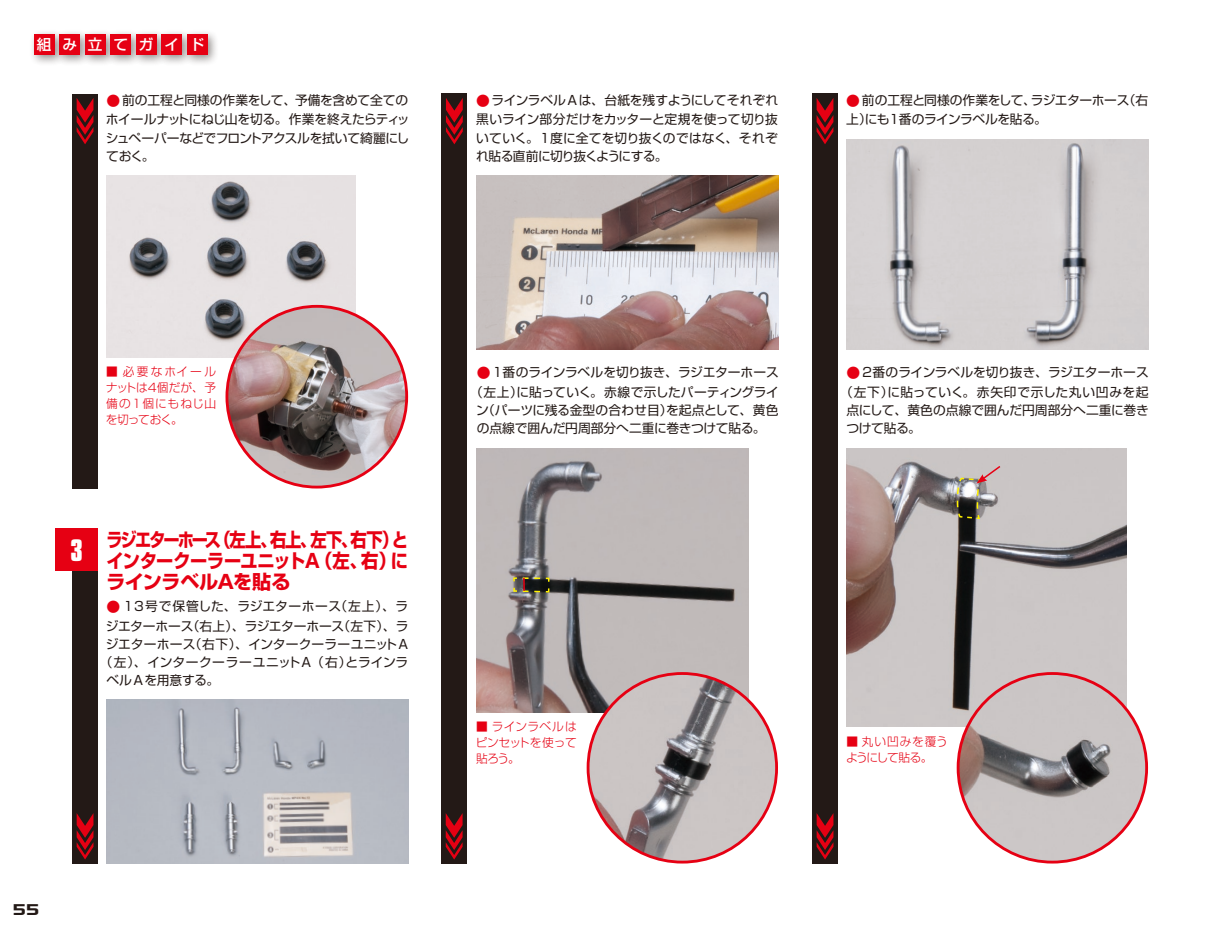
<style>
.page{position:relative;width:1212px;height:936px;background:#fff}
.page>*{position:absolute;margin:0;border:0;box-sizing:border-box;transform-origin:0 0}
.t1{font:700 26.55px "Compacta BT";color:#fff}
.t2{font:700 19.2px/21.3px "Shin Go Pro";letter-spacing:-.04em;color:#e60013;text-align:justify;scale:.85 1}
.t3{font:500 14.7px "Shin Go Pro";letter-spacing:.74em;color:#fff}
.t4{font:700 13.2px "Ro G San Srf Std";color:#231916;scale:1.25 1}
.t5{font:12.75px/19.6px "Shin Go Pro";letter-spacing:-.015em;color:#231916}
.t6{font:12.75px/18px "Shin Go Pro";letter-spacing:-.04em;color:#231916}
.t7{font:12.75px "Shin Go Pro";letter-spacing:.02em;color:#231916}
.t8{font:12.75px "Shin Go Pro";letter-spacing:.01em;color:#231916}
.t9{font:300 11.7px/15.9px "Shin Go Pro";letter-spacing:-.005em;color:#e60013;text-align:justify}
.s1{font-size:13.8px;color:#e60013}
</style>
<div class="page">
<div style="left:29px;top:29px;width:37px;height:37px;background:#231916;opacity:.5"></div>
<div style="left:34px;top:34px;width:20px;height:20px;background:#e60013"></div>
<div style="left:54px;top:29px;width:37px;height:37px;background:#231916;opacity:.5"></div>
<div style="left:60px;top:34px;width:20px;height:20px;background:#e60013"></div>
<div style="left:80px;top:29px;width:37px;height:37px;background:#231916;opacity:.5"></div>
<div style="left:85px;top:34px;width:20px;height:20px;background:#e60013"></div>
<div style="left:105px;top:29px;width:37px;height:37px;background:#231916;opacity:.5"></div>
<div style="left:111px;top:34px;width:20px;height:20px;background:#e60013"></div>
<div style="left:131px;top:29px;width:37px;height:37px;background:#231916;opacity:.5"></div>
<div style="left:136px;top:34px;width:20px;height:20px;background:#e60013"></div>
<div style="left:156px;top:29px;width:37px;height:37px;background:#231916;opacity:.5"></div>
<div style="left:162px;top:34px;width:20px;height:20px;background:#e60013"></div>
<div style="left:182px;top:29px;width:37px;height:37px;background:#231916;opacity:.5"></div>
<div style="left:187px;top:34px;width:20px;height:20px;background:#e60013"></div>
<div style="left:442px;top:94px;width:25px;height:769px;background:#231916"></div>
<div style="left:72px;top:94px;width:26px;height:394px;background:#231916"></div>
<div style="left:812px;top:94px;width:26px;height:769px;background:#231916"></div>
<svg style="left:816px;top:98px;width:17px;height:46px"></svg>
<svg style="left:77px;top:98px;width:16px;height:46px"></svg>
<img style="left:106px;top:175px;width:249px;height:182px">
<img style="left:227px;top:306px;width:180px;height:181px">
<img style="left:106px;top:699px;width:302px;height:164px">
<img style="left:476px;top:176px;width:302px;height:173px">
<img style="left:846px;top:448px;width:281px;height:278px">
<svg style="left:446px;top:813px;width:17px;height:46px"></svg>
<svg style="left:446px;top:98px;width:17px;height:46px"></svg>
<svg style="left:817px;top:814px;width:16px;height:45px"></svg>
<img style="left:846px;top:139px;width:302px;height:210px">
<div style="left:72px;top:532px;width:26px;height:331px;background:#231916"></div>
<div style="left:55px;top:528px;width:43px;height:43px;background:#e60013"></div>
<svg style="left:77px;top:814px;width:16px;height:45px"></svg>
<img style="left:476px;top:448px;width:272px;height:264px">
<img style="left:588px;top:673px;width:188px;height:189px;border-radius:94px">
<svg style="left:512px;top:576px;width:38px;height:17px"></svg>
<svg style="left:956px;top:464px;width:46px;height:56px"></svg>
<img style="left:958px;top:673px;width:188px;height:189px;border-radius:94px">
<p class="t3" style="left:37px;top:32px;width:169px">組み立てガイド</p>
<p class="t5" style="left:106px;top:89px;width:305px"><span class="s1">●</span> 前の工程と同様の作業をして、予備を含めて全てのホイールナットにねじ山を切る。作業を終えたらティッ</p>
<p class="t6" style="left:106px;top:127px;width:305px">シュペーパーなどでフロントアクスルを拭いて綺麗にしておく。</p>
<p class="t5" style="left:476px;top:89px;width:304px"><span class="s1">●</span>ラインラベルAは、台紙を残すようにしてそれぞれ黒いライン部分だけをカッターと定規を使って切り抜</p>
<p class="t6" style="left:476px;top:127px;width:303px">いていく。１度に全てを切り抜くのではなく、それぞれ貼る直前に切り抜くようにする。</p>
<p class="t5" style="left:846px;top:89px;width:303px"><span class="s1">●</span> 前の工程と同様の作業をして、ラジエターホース（右上）にも１番のラインラベルを貼る。</p>
<p class="t9" style="left:106px;top:362px;width:112px">■ 必要なホイールナットは４個だが、予備の１個にもねじ山を切っておく。</p>
<h1 class="t1" style="left:70px;top:534px;width:14px">3</h1>
<h2 class="t2" style="left:106px;top:527px;width:356px">ラジエターホース（左上、右上、左下、右下）とインタークーラーユニットＡ（左、右）にラインラベルAを貼る</h2>
<p class="t5" style="left:106px;top:595px;width:304px"><span class="s1">●</span> 13号で保管した、ラジエターホース（左上）、ラジエターホース（右上）、ラジエターホース（左下）、ラ</p>
<p class="t7" style="left:106px;top:633px;width:304px">ジエターホース（右下）、インタークーラーユニットA</p>
<p class="t8" style="left:100px;top:651px;width:310px">（左）、インタークーラーユニットA（右）とラインラ</p>
<p class="t5" style="left:106px;top:668px;width:114px">ベルAを用意する。</p>
<p class="t4" style="left:13px;top:900px;width:23px">55</p>
<p class="t5" style="left:470px;top:361px;width:310px;text-align:center"><span class="s1">●</span>１番のラインラベルを切り抜き、ラジエターホース（左上）に貼っていく。赤線で示したパーティングライ</p>
<p class="t5" style="left:476px;top:399px;width:304px;line-height:18.1px">ン（パーツに残る金型の合わせ目）を起点として、黄色の点線で囲んだ円周部分へ二重に巻きつけて貼る。</p>
<p class="t5" style="left:840px;top:361px;width:310px;text-align:center"><span class="s1">●</span>２番のラインラベルを切り抜き、ラジエターホース（左下）に貼っていく。赤矢印で示した丸い凹みを起</p>
<p class="t5" style="left:846px;top:399px;width:304px;line-height:18.1px">点にして、黄色の点線で囲んだ円周部分へ二重に巻きつけて貼る。</p>
<p class="t9" style="left:476px;top:717px;width:102px">■ ラインラベルはピンセットを使って貼ろう。</p>
<p class="t9" style="left:846px;top:732px;width:103px">■ 丸い凹みを覆うようにして貼る。</p>
</div>
